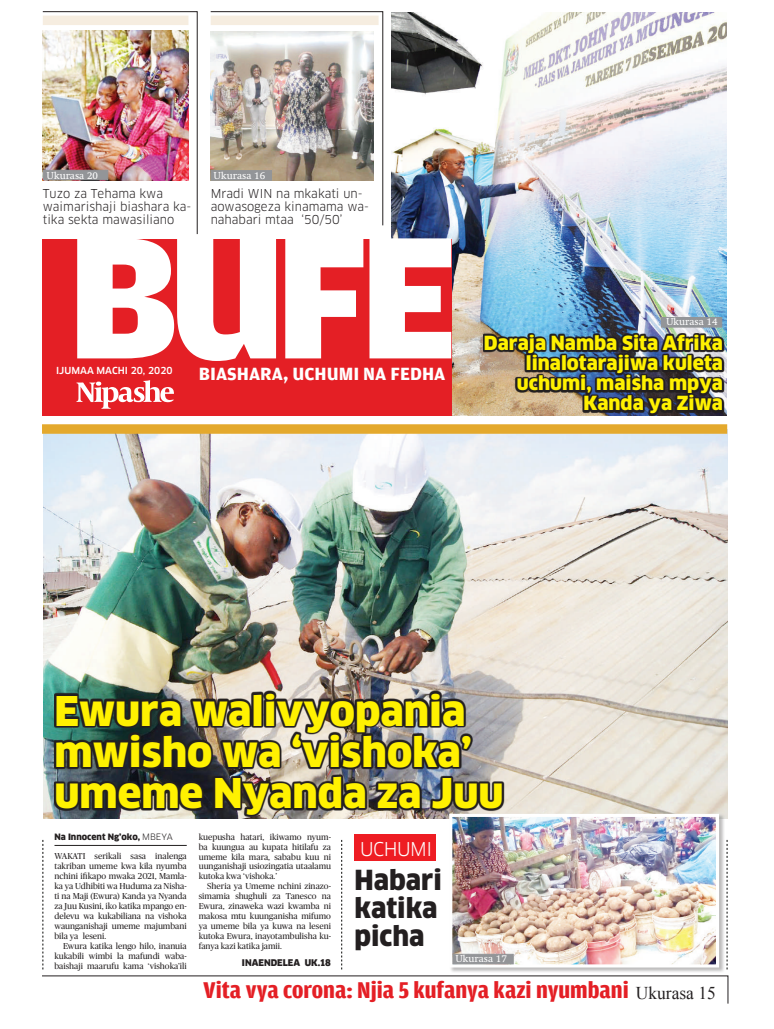
<style>
.page{position:relative;width:774px;height:1029px;background:#fff}
.page>*{position:absolute;margin:0;border:0;box-sizing:border-box;transform-origin:0 0}
.t1{font:900 40px/41px "Clan";color:#fff101}
.t2{font:900 27px/28px "Clan";color:#231f20}
.t3{font:700 24px "Amplitude Comp";color:#e41f25;scale:1.31 1}
.t4{font:900 19px/20px "Clan";color:#fff101;text-align:right}
.t5{font:700 18.7px "Amplitude";color:#fff}
.t6{font:18.6px "Clan LF";letter-spacing:-.03em;color:#fff}
.t7{font:12px/13px "Clan";color:#231f20}
.t8{font:10px "Swift";color:#fff}
.t9{font:500 9.5px "Clan";color:#fff}
.t10{font:900 9px "Clan Pro";color:#231f20}
.t11{font:8.6px/9.9px "Publico";color:#231f20;text-align:justify}
.t12{font:900 8.6px "Clan";color:#231f20}
.s1{font-weight:400}
.s2{font-family:"Times New Roman";font-weight:400;font-size:18px;color:#231f20}
</style>
<div class="page">
<hr style="left:54px;top:845px;width:133px;height:1px;background:#231f20">
<img style="left:43px;top:434px;width:684px;height:385px">
<svg style="left:43px;top:840px;width:1px;height:129px"></svg>
<svg style="left:43px;top:11px;width:154px;height:223px"></svg>
<div style="left:43px;top:16px;width:145px;height:9px;background:#f6ede0"></div>
<img style="left:43px;top:31px;width:145px;height:150px">
<img style="left:391px;top:13px;width:336px;height:403px">
<div style="left:42px;top:239px;width:409px;height:177px;background:#e41f25"></div>
<svg style="left:77px;top:238px;width:374px;height:123px;fill:#fff"></svg>
<svg style="left:77px;top:380px;width:97px;height:29px"></svg>
<div style="left:42px;top:424px;width:685px;height:10px;background:#e4a92d"></div>
<svg style="left:210px;top:11px;width:173px;height:215px"></svg>
<div style="left:211px;top:16px;width:168px;height:9px;background:#f6ede0"></div>
<img style="left:483px;top:333px;width:241px;height:83px">
<div style="left:661px;top:317px;width:61px;height:11px;background:#939598;border:1px solid #939598"></div>
<div style="left:43px;top:170px;width:65px;height:10px;background:#939598"></div>
<img style="left:211px;top:31px;width:163px;height:150px">
<div style="left:211px;top:170px;width:61px;height:11px;background:#939598"></div>
<svg style="left:727px;top:840px;width:1px;height:129px"></svg>
<svg style="left:341px;top:840px;width:1px;height:129px"></svg>
<div style="left:449px;top:814px;width:276px;height:159px;background:#231f20;opacity:.3"></div>
<img style="left:453px;top:818px;width:262px;height:145px">
<div style="left:449px;top:814px;width:270px;height:153px;border:3px solid #fff"></div>
<div style="left:452px;top:954px;width:62px;height:10px;background:#939598"></div>
<div style="left:354px;top:834px;width:82px;height:27px;background:#ee1d23"></div>
<img style="left:54px;top:691px;width:450px;height:126px">
<svg style="left:42px;top:976px;width:686px;height:28px"></svg>
<p class="t8" style="left:47px;top:169px;width:53px">Ukurasa 20</p>
<p class="t8" style="left:214px;top:169px;width:53px">Ukurasa 16</p>
<h3 class="t7" style="left:211px;top:187px;width:160px">Mradi Win na mkakati un&shy;aowasogeza kinamama wa&shy;nahabari mtaa ‘50/50’</h3>
<h3 class="t7" style="left:43px;top:187px;width:150px">Tuzo za Tehama kwa waimarishaji biashara ka&shy;tika sekta mawasiliano</h3>
<p class="t9" style="left:56px;top:366px;width:118px">IJUMAA MACHI 20, 2020</p>
<h3 class="t5" style="left:199px;top:364px;width:248px">BIASHARA, UCHUMI NA FEDHA</h3>
<p class="t8" style="left:666px;top:316px;width:53px">Ukurasa 14</p>
<h3 class="t4" style="left:484px;top:333px;width:240px">Daraja Namba Sita Afrika linalotarajiwa kuleta uchumi, maisha mpya<br>Kanda ya Ziwa</h3>
<h1 class="t1" style="left:54px;top:690px;width:451px">Ewura walivyopania mwisho wa ‘vishoka’ umeme Nyanda za Juu</h1>
<p class="t12" style="left:54px;top:832px;width:120px">Na Innocent Ng’oko, <span class="s1">Mbeya</span></p>
<p class="t11" style="left:54px;top:852px;width:134px">WAKATI serikali sasa inalenga takriban umeme kwa kila nyumba nchini ifikapo mwaka 2021, Mamla&shy;ka ya Udhibiti wa Huduma za Nisha&shy;ti na Maji (Ewura) Kanda ya Nyanda za Juu Kusini, iko katika mpango en&shy;delevu wa kukabiliana na vishoka waunganishaji umeme majumbani bila ya leseni.</p>
<p class="t11" style="left:54px;top:941px;width:134px;text-indent:9px">Ewura katika lengo hilo, inanuia kukabili wimbi la mafundi waba&shy;baishaji maarufu kama ‘vishoka’ili</p>
<p class="t11" style="left:199px;top:832px;width:134px">kuepusha hatari, ikiwamo nyum&shy;ba kuungua au kupata hitilafu za umeme kila mara, sababu kuu ni uunganishaji usiozingatia utaalamu kutoka kwa ‘vishoka.’</p>
<p class="t11" style="left:199px;top:881px;width:134px;text-indent:9px">Sheria ya Umeme nchini zinazo&shy;simamia shughuli za Tanesco na Ewura, zinaweka wazi kwamba ni makosa mtu kuunganisha mifumo ya umeme bila ya kuwa na leseni kutoka Ewura, inayotambulisha ku&shy;fanya kazi katika jamii.</p>
<p class="t10" style="left:242px;top:957px;width:91px">INAENDELEA UK.18</p>
<h3 class="t6" style="left:360px;top:839px;width:73px">UCHUMI</h3>
<h2 class="t2" style="left:354px;top:866px;width:89px">Habari katika picha</h2>
<p class="t8" style="left:456px;top:953px;width:53px">Ukurasa 17</p>
<h3 class="t3" style="left:203px;top:978px;width:393px">Vita vya corona: Njia 5 kufanya kazi nyumbani <span class="s2">Ukurasa 15</span></h3>
</div>
